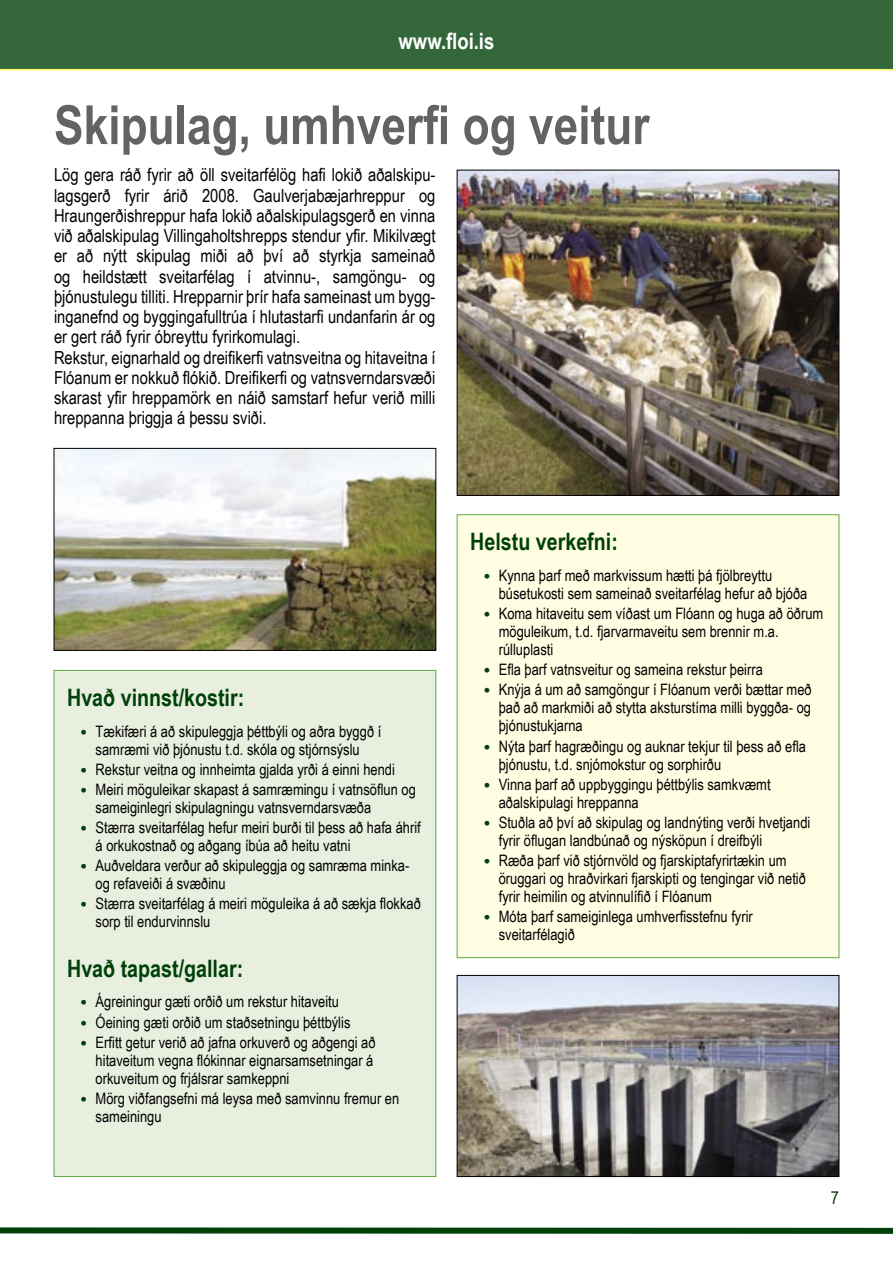
<style>
.page{position:relative;width:893px;height:1263px;background:#fff}
.page>*{position:absolute;margin:0;border:0;box-sizing:border-box;transform-origin:0 0}
.Fyrirsögn{font:700 54px "Arial Narrow";color:#636363}
.Kostir_og_gallar{font:700 24px "Arial Narrow";color:#004109}
.t1{font:700 22.5px "Arial Narrow";color:#fff}
.inngangur{font:18px/20.2px "Arial Narrow";color:#000;text-align:justify}
.t2{font:18px "Arial Narrow";color:#004109}
.normal_kostir_og_gallar{font:15.75px/18px "Arial Narrow";color:#000}
.s1{font-family:"Garamond Three";font-weight:700;color:#004109}
</style>
<div class="page">
<div style="left:0;top:0;width:893px;height:70px;background:#33673a"></div>
<svg style="left:0;top:1227px;width:893px;height:7px;background:#245b2b"></svg>
<div style="left:54px;top:670px;width:382px;height:506px;background:#e8efdf"></div>
<div style="left:457px;top:515px;width:382px;height:443px;background:#fffde2"></div>
<img style="left:459px;top:172px;width:378px;height:322px">
<div style="left:457px;top:170px;width:382px;height:326px;border:1px solid #000"></div>
<img style="left:56px;top:450px;width:378px;height:198px">
<div style="left:54px;top:448px;width:382px;height:202px;border:1px solid #000"></div>
<img style="left:459px;top:977px;width:378px;height:198px">
<div style="left:457px;top:975px;width:382px;height:202px;border:1px solid #000"></div>
<h3 class="t1" style="left:399px;top:24px;width:97px">www.floi.is</h3>
<p class="Fyrirsögn" style="left:54px;top:84px;width:597px">Skipulag, umhverfi og veitur</p>
<p class="inngangur" style="left:54px;top:164px;width:383px">Lög gera ráð fyrir að öll sveitarfélög hafi lokið aðalskipu&shy;lagsgerð fyrir árið 2008. Gaulverjabæjarhreppur og Hraungerðishreppur hafa lokið aðalskipulagsgerð en vinna við aðalskipulag Villingaholtshrepps stendur yfir. Mikilvægt er að nýtt skipulag miði að því að styrkja sameinað og heildstætt sveitarfélag í atvinnu-, samgöngu- og þjónustulegu tilliti. Hrepparnir þrír hafa sameinast um bygg&shy;inganefnd og byggingafulltrúa í hlutastarfi undanfarin ár og er gert ráð fyrir óbreyttu fyrirkomulagi.</p>
<p class="inngangur" style="left:54px;top:347px;width:383px">Rekstur, eignarhald og dreifikerfi vatnsveitna og hitaveitna í Flóanum er nokkuð flókið. Dreifikerfi og vatnsverndarsvæði skarast yfir hreppamörk en náið samstarf hefur verið milli hreppanna þriggja á þessu sviði.</p>
<p class="Kostir_og_gallar" style="left:67px;top:679px;width:179px">Hvað vinnst/kostir:</p>
<p class="normal_kostir_og_gallar" style="left:80px;top:722px;width:303px;text-align:center"><span class="s1">•</span> Tækifæri á að skipuleggja þéttbýli og aðra byggð í samræmi við þjónustu t.d. skóla og stjórnsýslu</p>
<p class="normal_kostir_og_gallar" style="left:80px;top:760px;width:317px"><span class="s1">•</span> Rekstur veitna og innheimta gjalda yrði á einni hendi</p>
<p class="normal_kostir_og_gallar" style="left:96px;top:780px;width:322px;text-indent:-16px"><span class="s1">•</span> Meiri möguleikar skapast á samræmingu í vatnsöflun og sameiginlegri skipulagningu vatnsverndarsvæða</p>
<p class="normal_kostir_og_gallar" style="left:96px;top:818px;width:327px;text-indent:-16px"><span class="s1">•</span> Stærra sveitarfélag hefur meiri burði til þess að hafa áhrif á orkukostnað og aðgang íbúa að heitu vatni</p>
<p class="normal_kostir_og_gallar" style="left:96px;top:856px;width:315px;text-indent:-16px"><span class="s1">•</span> Auðveldara verður að skipuleggja og samræma minka&shy;og refaveiði á svæðinu</p>
<p class="normal_kostir_og_gallar" style="left:96px;top:894px;width:327px;text-indent:-16px"><span class="s1">•</span> Stærra sveitarfélag á meiri möguleika á að sækja flokkað sorp til endurvinnslu</p>
<p class="Kostir_og_gallar" style="left:67px;top:950px;width:178px">Hvað tapast/gallar:</p>
<p class="normal_kostir_og_gallar" style="left:80px;top:992px;width:261px"><span class="s1">•</span> Ágreiningur gæti orðið um rekstur hitaveitu</p>
<p class="normal_kostir_og_gallar" style="left:80px;top:1012px;width:272px"><span class="s1">•</span> Óeining gæti orðið um staðsetningu þéttbýlis</p>
<p class="normal_kostir_og_gallar" style="left:96px;top:1032px;width:282px;text-indent:-16px"><span class="s1">•</span> Erfitt getur verið að jafna orkuverð og aðgengi að hitaveitum vegna flókinnar eignarsamsetningar á orkuveitum og frjálsrar samkeppni</p>
<p class="normal_kostir_og_gallar" style="left:96px;top:1089px;width:305px;text-indent:-16px"><span class="s1">•</span> Mörg viðfangsefni má leysa með samvinnu fremur en sameiningu</p>
<p class="Kostir_og_gallar" style="left:470px;top:524px;width:149px">Helstu verkefni:</p>
<p class="normal_kostir_og_gallar" style="left:499px;top:566px;width:310px;text-indent:-16px"><span class="s1">•</span> Kynna þarf með markvissum hætti þá fjölbreyttu búsetukosti sem sameinað sveitarfélag hefur að bjóða</p>
<p class="normal_kostir_og_gallar" style="left:499px;top:604px;width:326px;text-indent:-16px"><span class="s1">•</span> Koma hitaveitu sem víðast um Flóann og huga að öðrum möguleikum, t.d. fjarvarmaveitu sem brennir m.a. rúlluplasti</p>
<p class="normal_kostir_og_gallar" style="left:483px;top:660px;width:281px"><span class="s1">•</span> Efla þarf vatnsveitur og sameina rekstur þeirra</p>
<p class="normal_kostir_og_gallar" style="left:499px;top:680px;width:314px;text-align:justify;text-indent:-16px"><span class="s1">•</span> Knýja á um að samgöngur í Flóanum verði bættar með það að markmiði að stytta aksturstíma milli byggða- og þjónustukjarna</p>
<p class="normal_kostir_og_gallar" style="left:499px;top:736px;width:309px;text-indent:-16px"><span class="s1">•</span> Nýta þarf hagræðingu og auknar tekjur til þess að efla þjónustu, t.d. snjómokstur og sorphirðu</p>
<p class="normal_kostir_og_gallar" style="left:499px;top:775px;width:273px;text-indent:-16px"><span class="s1">•</span> Vinna þarf að uppbyggingu þéttbýlis samkvæmt aðalskipulagi hreppanna</p>
<p class="normal_kostir_og_gallar" style="left:499px;top:813px;width:313px;text-indent:-16px"><span class="s1">•</span> Stuðla að því að skipulag og landnýting verði hvetjandi fyrir öflugan landbúnað og nýsköpun í dreifbýli</p>
<p class="normal_kostir_og_gallar" style="left:499px;top:851px;width:309px;text-indent:-16px"><span class="s1">•</span> Ræða þarf við stjórnvöld og fjarskiptafyrirtækin um öruggari og hraðvirkari fjarskipti og tengingar við netið fyrir heimilin og atvinnulífið í Flóanum</p>
<p class="normal_kostir_og_gallar" style="left:499px;top:907px;width:256px;text-indent:-16px"><span class="s1">•</span> Móta þarf sameiginlega umhverfisstefnu fyrir sveitarfélagið</p>
<p class="t2" style="left:831px;top:1184px;width:10px">7</p>
</div>
